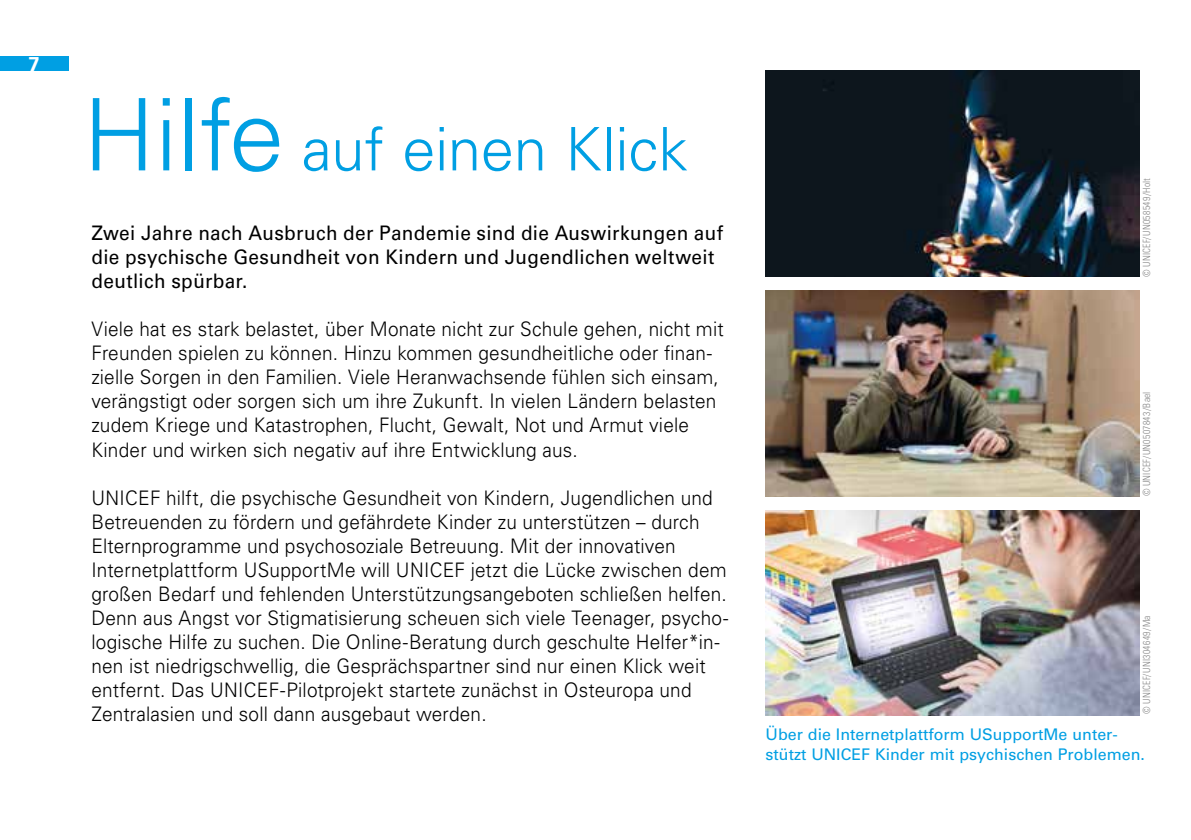
<style>
.page{position:relative;width:1191px;height:840px;background:#fff}
.page>*{position:absolute;margin:0;border:0;box-sizing:border-box;transform-origin:0 0}
.t1{font:300 60px "Univers LT Std";letter-spacing:-.005em;color:#009fe3}
.t2{font:300 20px/24px "Univers LT Std";letter-spacing:.01em;color:#000;scale:.95 1}
.t3{font:20px/24px "Univers LT Std";letter-spacing:.02em;color:#000;scale:.95 1}
.t4{font:700 20px "Univers LT Std";color:#fff}
.t5{font:16px/20px "Univers LT Std";color:#009fe3}
.t6{font:300 condensed 10px "Univers LT Std";letter-spacing:.03em;color:#878787;scale:.95 1}
.s1{font-size:100px}
</style>
<div class="page">
<div style="left:0;top:57px;width:68px;height:14px;background:#009fe3"></div>
<img style="left:765px;top:71px;width:375px;height:205px">
<img style="left:765px;top:290px;width:375px;height:205px">
<img style="left:765px;top:510px;width:375px;height:204px">
<p class="t4" style="left:28px;top:52px;width:13px">7</p>
<h1 class="t1" style="left:83px;top:113px;width:606px"><span class="s1">Hilfe</span> auf einen Klick</h1>
<p class="t3" style="left:91px;top:221px;width:666px">Zwei Jahre nach Ausbruch der Pandemie sind die Auswirkungen auf die psychische Gesundheit von Kindern und Jugendlichen weltweit deutlich spürbar.</p>
<p class="t2" style="left:91px;top:317px;width:667px">Viele hat es stark belastet, über Monate nicht zur Schule gehen, nicht mit Freunden spielen zu können. Hinzu kommen gesundheitliche oder finan&shy;zielle Sorgen in den Familien. Viele Heranwachsende fühlen sich einsam, verängstigt oder sorgen sich um ihre Zukunft. In vielen Ländern belasten zudem Kriege und Katastrophen, Flucht, Gewalt, Not und Armut viele Kinder und wirken sich negativ auf ihre Entwicklung aus.</p>
<p class="t2" style="left:91px;top:485px;width:672px">UNICEF hilft, die psychische Gesundheit von Kindern, Jugendlichen und Betreuenden zu fördern und gefährdete Kinder zu unterstützen – durch Elternprogramme und psychosoziale Betreuung. Mit der innovativen Internetplattform USupportMe will UNICEF jetzt die Lücke zwischen dem großen Bedarf und fehlenden Unterstützungsangeboten schließen helfen.<br>Denn aus Angst vor Stigmatisierung scheuen sich viele Teenager, psycho&shy;logische Hilfe zu suchen. Die Online-Beratung durch geschulte Helfer*in&shy;nen ist niedrigschwellig, die Gesprächspartner sind nur einen Klick weit entfernt. Das UNICEF-Pilotprojekt startete zunächst in Osteuropa und Zentralasien und soll dann ausgebaut werden.</p>
<p class="t6" style="left:1140px;top:276px;width:105px;rotate:-90deg">© UNICEF/UN058549/Holt</p>
<p class="t6" style="left:1140px;top:495px;width:111px;rotate:-90deg">© UNICEF/UN0507843/Bael</p>
<p class="t6" style="left:1140px;top:713px;width:105px;rotate:-90deg">© UNICEF/UNI304649/Ma</p>
<p class="t5" style="left:765px;top:724px;width:381px">Über die Internetplattform USupportMe unter&shy;stützt UNICEF Kinder mit psychischen Problemen.</p>
</div>
